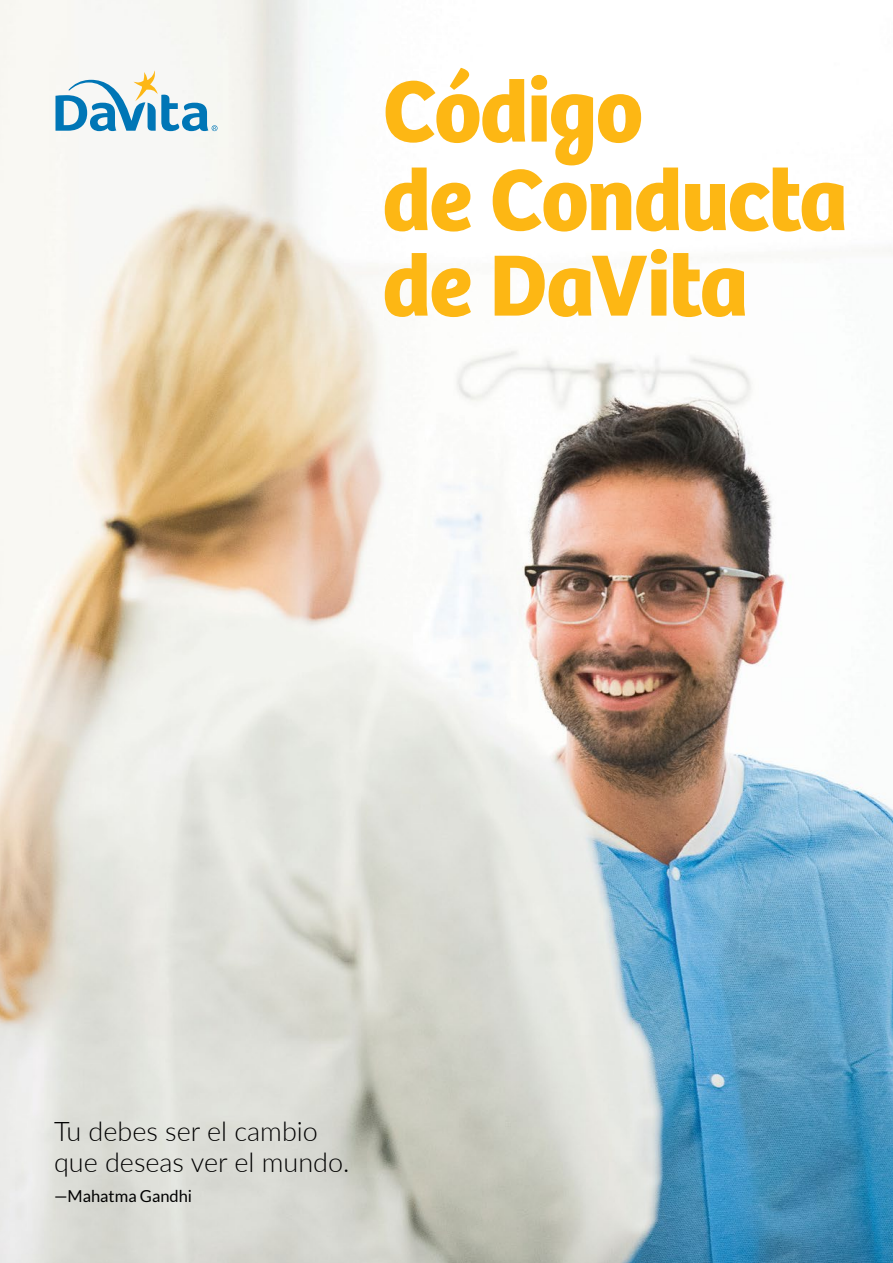
<style>
.page{position:relative;width:893px;height:1263px;background:#fff}
.page>*{position:absolute;margin:0;border:0;box-sizing:border-box;transform-origin:0 0}
.Heading_1{font:700 90px/85.5px "Bree Davita";letter-spacing:-.02em;color:#fdb714}
.Body_Text{font:300 27px/31.5px "Lato";color:#000}
.Body_Text-2{font:16.5px "Lato";color:#000}
</style>
<div class="page">
<img style="left:0;top:0;width:893px;height:1263px">
<svg style="left:56px;top:70px;width:162px;height:61px"></svg>
<p class="Heading_1" style="left:382px;top:70px;width:262px">Código</p>
<p class="Heading_1" style="left:382px;top:158px;width:467px">de Conducta de DaVita</p>
<p class="Body_Text" style="left:54px;top:1114px;width:297px">Tu debes ser el cambio que deseas ver el mundo.</p>
<p class="Body_Text-2" style="left:54px;top:1187px;width:140px">—Mahatma Gandhi</p>
</div>
